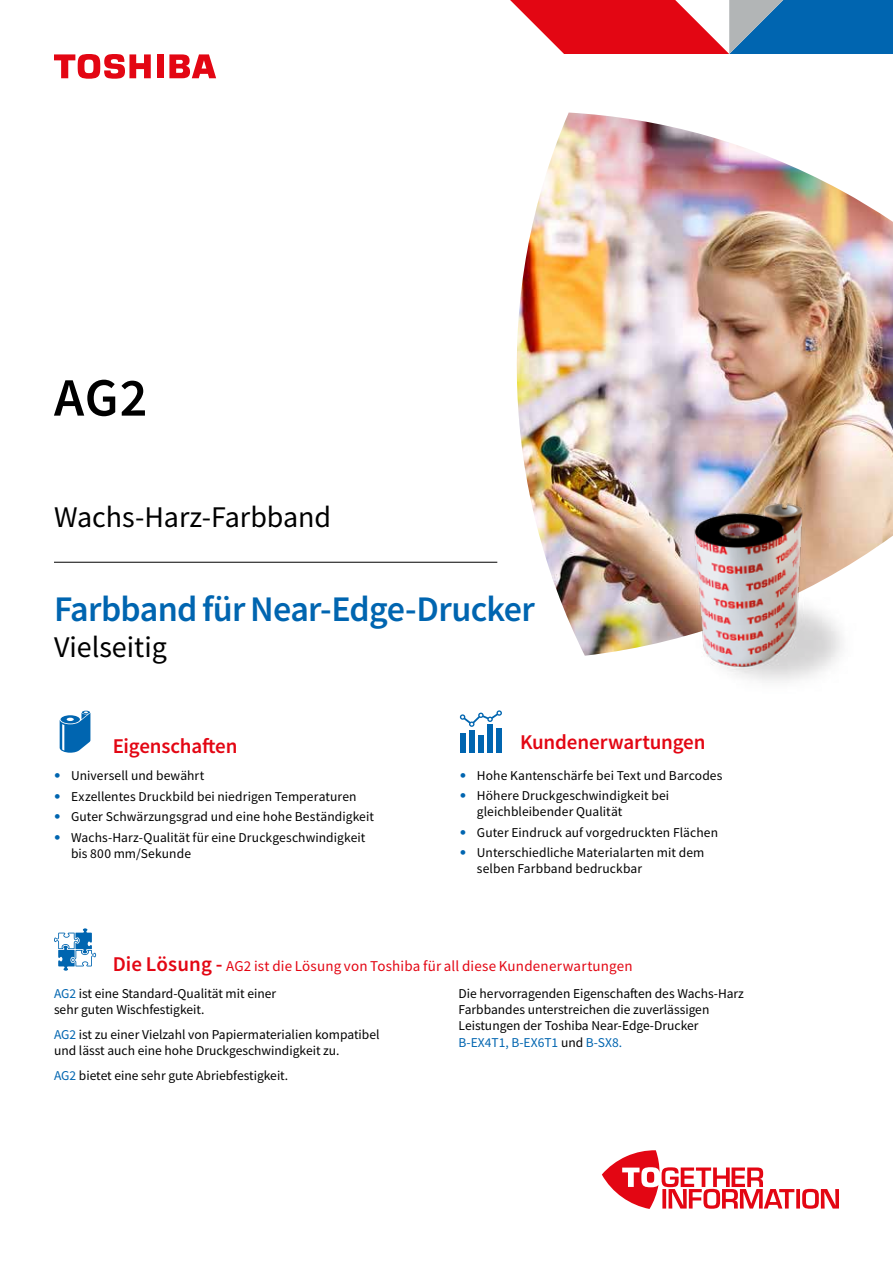
<style>
.page{position:relative;width:893px;height:1263px;background:#fff}
.page>*{position:absolute;margin:0;border:0;box-sizing:border-box;transform-origin:0 0}
.t1{font:500 54px "Toshiba Sans";color:#000}
.t2{font:500 36px "Toshiba Sans";letter-spacing:-.02em;color:#0065b0}
.t3{font:30px "Toshiba Sans";color:#000}
.t4{font:500 21px "Toshiba Sans";letter-spacing:-.01em;color:#e30613}
.t5{font:15px "Toshiba Sans";letter-spacing:.01em;color:#e30613}
.t6{font:13.5px/20.4px "Toshiba Sans";color:#000}
.s1{font-family:"Helvetica Neue LT Pro";font-weight:900;font-size:19.5px;color:#0065b0}
.s2{font-weight:500;font-size:21px}
.s3{color:#0065b0}
</style>
<div class="page">
<div style="left:157px;top:54px;width:6px;height:24px;background:#e30613"></div>
<svg style="left:169px;top:54px;width:47px;height:24px"></svg>
<svg style="left:54px;top:54px;width:97px;height:25px"></svg>
<img style="left:492px;top:113px;width:401px;height:543px">
<svg style="left:602px;top:1150px;width:237px;height:59px"></svg>
<svg style="left:60px;top:711px;width:30px;height:42px"></svg>
<svg style="left:54px;top:928px;width:42px;height:43px"></svg>
<div style="left:460px;top:733px;width:5px;height:20px;background:#0065b0"></div>
<div style="left:469px;top:730px;width:5px;height:23px;background:#0065b0"></div>
<div style="left:478px;top:735px;width:6px;height:18px;background:#0065b0"></div>
<div style="left:487px;top:725px;width:6px;height:28px;background:#0065b0"></div>
<div style="left:496px;top:728px;width:6px;height:25px;background:#0065b0"></div>
<svg style="left:460px;top:710px;width:42px;height:17px"></svg>
<hr style="left:54px;top:562px;width:443px;height:1px;background:#000">
<img style="left:684px;top:494px;width:175px;height:187px">
<svg style="left:510px;top:0;width:383px;height:54px;background:#925777"></svg>
<h1 class="t1" style="left:54px;top:362px;width:95px">AG2</h1>
<h3 class="t3" style="left:54px;top:498px;width:279px">Wachs-Harz-Farbband</h3>
<h2 class="t2" style="left:54px;top:586px;width:482px">Farbband für Near-Edge-Drucker</h2>
<h3 class="t3" style="left:54px;top:628px;width:114px">Vielseitig</h3>
<h3 class="t4" style="left:113px;top:732px;width:126px">Eigenschaften</h3>
<h3 class="t4" style="left:520px;top:729px;width:187px">Kundenerwartungen</h3>
<p class="t6" style="left:54px;top:765px;width:322px"><span class="s1">·</span> Universell und bewährt<br><span class="s1">·</span> Exzellentes Druckbild bei niedrigen Temperaturen<br><span class="s1">·</span> Guter Schwärzungsgrad und eine hohe Beständigkeit <span class="s1">·</span> Wachs-Harz-Qualität für eine Druckgeschwindigkeit</p>
<p class="t6" style="left:71px;top:843px;width:122px">bis 800 mm/Sekunde</p>
<p class="t6" style="left:460px;top:765px;width:264px"><span class="s1">·</span> Hohe Kantenschärfe bei Text und Barcodes <span class="s1">·</span> Höhere Druckgeschwindigkeit bei</p>
<p class="t6" style="left:460px;top:801px;width:260px;text-indent:17px">gleichbleibender Qualität<br><span class="s1">·</span> Guter Eindruck auf vorgedruckten Flächen <span class="s1">·</span> Unterschiedliche Materialarten mit dem</p>
<p class="t6" style="left:477px;top:858px;width:167px">selben Farbband bedruckbar</p>
<p class="t5" style="left:113px;top:956px;width:522px"><span class="s2">Die Lösung -</span> AG2 ist die Lösung von Toshiba für all diese Kundenerwartungen</p>
<p class="t6" style="left:54px;top:985px;width:224px;line-height:16.2px"><span class="s3">AG2</span> ist eine Standard-Qualität mit einer sehr guten Wischfestigkeit.</p>
<p class="t6" style="left:54px;top:1026px;width:327px;line-height:16.2px"><span class="s3">AG2</span> ist zu einer Vielzahl von Papiermaterialien kompatibel und lässt auch eine hohe Druckgeschwindigkeit zu.</p>
<p class="t6" style="left:54px;top:1065px;width:236px"><span class="s3">AG2</span> bietet eine sehr gute Abriebfestigkeit.</p>
<p class="t6" style="left:459px;top:985px;width:287px;line-height:16.2px">Die hervorragenden Eigenschaften des Wachs-Harz Farbbandes unterstreichen die zuverlässigen Leistungen der Toshiba Near-Edge-Drucker <span class="s3">B-EX4T1, B-EX6T1</span> und <span class="s3">B-SX8.</span></p>
</div>
